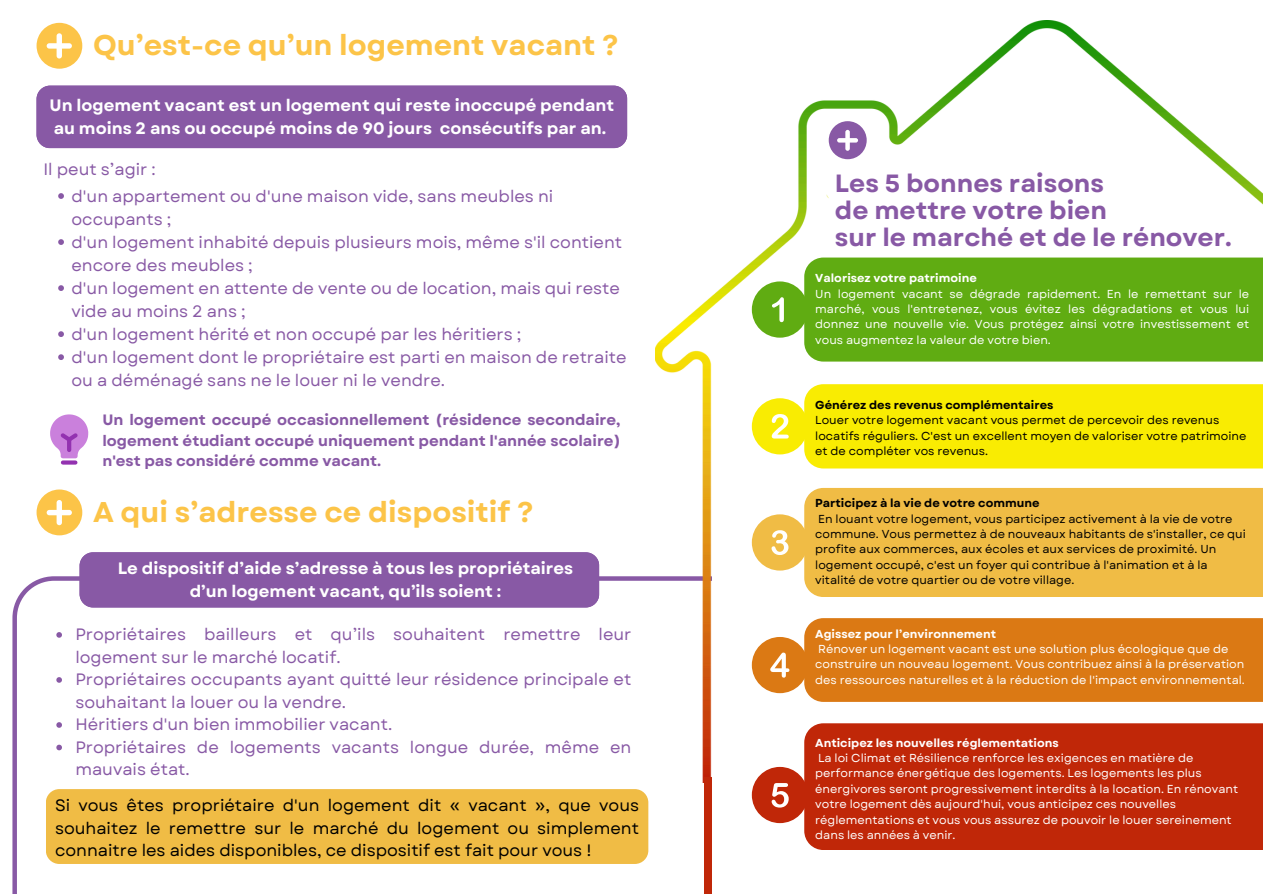
<style>
.page{position:relative;width:1263px;height:894px;background:#fff}
.page>*{position:absolute;margin:0;border:0;box-sizing:border-box;transform-origin:0 0}
.t1{font:700 28.5px "Garet";color:#fcc448}
.t2{font:700 24.9px/26.5px "Garet";color:#8859a5}
.t3{font:16.5px/23px "Garet";color:#8859a5}
.t4{font:700 16.5px/22.5px "Garet";color:#fff}
.t5{font:16.5px/22.5px "Garet";color:#000;text-align:justify}
.t6{font:700 15px/20.2px "Garet";color:#8859a5;text-align:justify}
.t7{font:11.55px/15.5px "Garet";color:#fff}
.t8{font:11.55px/15.5px "Garet";color:#000}
.t9{font:700 11.55px "Garet";color:#fff}
.t10{font:700 11.55px "Garet";color:#000}
</style>
<div class="page">
<svg style="left:12px;top:576px;width:692px;height:317px"></svg>
<svg style="left:37px;top:23px;width:45px;height:46px"></svg>
<svg style="left:37px;top:489px;width:45px;height:46px"></svg>
<img style="left:655px;top:21px;width:608px;height:761px">
<div style="left:804px;top:257px;width:459px;height:104px;background:#60ac12"></div>
<div style="left:752px;top:281px;width:56px;height:56px;background:#60ac12;border-radius:50%"></div>
<svg style="left:772px;top:297px;width:12px;height:25px"></svg>
<div style="left:752px;top:398px;width:56px;height:56px;background:#f9ec02;border-radius:50%"></div>
<svg style="left:772px;top:414px;width:17px;height:24px"></svg>
<div style="left:752px;top:514px;width:56px;height:56px;background:#f0bc45;border-radius:50%"></div>
<svg style="left:771px;top:530px;width:17px;height:25px"></svg>
<div style="left:752px;top:636px;width:56px;height:57px;background:#db7914;border-radius:50%"></div>
<svg style="left:770px;top:652px;width:19px;height:25px"></svg>
<div style="left:752px;top:766px;width:56px;height:56px;background:#c02708;border-radius:50%"></div>
<svg style="left:772px;top:783px;width:17px;height:24px"></svg>
<div style="left:804px;top:384px;width:459px;height:84px;background:#f9ec02"></div>
<div style="left:804px;top:488px;width:459px;height:109px;background:#f0bc45"></div>
<div style="left:804px;top:618px;width:459px;height:83px;background:#db7914"></div>
<div style="left:804px;top:723px;width:459px;height:126px;background:#c02708"></div>
<svg style="left:829px;top:121px;width:38px;height:38px"></svg>
<div style="left:704px;top:776px;width:8px;height:117px;background:#c02708"></div>
<svg style="left:58px;top:193px;width:6px;height:6px"></svg>
<svg style="left:58px;top:239px;width:6px;height:6px"></svg>
<svg style="left:58px;top:285px;width:6px;height:6px"></svg>
<svg style="left:58px;top:331px;width:6px;height:6px"></svg>
<svg style="left:58px;top:354px;width:6px;height:6px"></svg>
<svg style="left:56px;top:632px;width:6px;height:5px"></svg>
<svg style="left:56px;top:677px;width:6px;height:5px"></svg>
<svg style="left:56px;top:722px;width:6px;height:5px"></svg>
<svg style="left:56px;top:744px;width:6px;height:6px"></svg>
<div style="left:80px;top:552px;width:519px;height:55px;background:#8859a5"></div>
<svg style="left:63px;top:460px;width:12px;height:4px"></svg>
<svg style="left:50px;top:414px;width:39px;height:45px"></svg>
<hr style="left:67px;top:439px;width:4px;height:11px;background:#9332b0">
<div style="left:37px;top:86px;width:590px;height:62px;background:#8859a5"></div>
<div style="left:46px;top:788px;width:602px;height:75px;background:#f0bc45;border-radius:14px"></div>
<p class="t1" style="left:93px;top:25px;width:527px">Qu’est-ce qu’un logement vacant ?</p>
<p class="t4" style="left:50px;top:94px;width:566px">Un logement vacant est un logement qui reste inoccupé pendant au moins 2 ans ou occupé moins de 90 jours consécutifs par an.</p>
<h2 class="t3" style="left:43px;top:157px;width:114px">Il peut s’agir :</h2>
<p class="t3" style="left:71px;top:184px;width:483px">d'un appartement ou d'une maison vide, sans meubles ni occupants ;</p>
<p class="t3" style="left:71px;top:230px;width:552px">d'un logement inhabité depuis plusieurs mois, même s'il contient encore des meubles ;</p>
<p class="t3" style="left:71px;top:276px;width:550px">d'un logement en attente de vente ou de location, mais qui reste vide au moins 2 ans ;</p>
<p class="t3" style="left:71px;top:322px;width:451px">d'un logement hérité et non occupé par les héritiers ;</p>
<p class="t3" style="left:71px;top:345px;width:557px">d'un logement dont le propriétaire est parti en maison de retraite ou a déménagé sans ne le louer ni le vendre.</p>
<p class="t6" style="left:102px;top:410px;width:520px">Un logement occupé occasionnellement (résidence secondaire, logement étudiant occupé uniquement pendant l'année scolaire) n'est pas considéré comme vacant.</p>
<p class="t1" style="left:93px;top:491px;width:442px">A qui s’adresse ce dispositif ?</p>
<p class="t4" style="left:118px;top:557px;width:457px">Le dispositif d’aide s’adresse à tous les propriétaires</p>
<p class="t4" style="left:190px;top:579px;width:313px">d’un logement vacant, qu’ils soient :</p>
<p class="t3" style="left:75px;top:623px;width:558px;line-height:22.5px">Propriétaires bailleurs et qu’ils souhaitent remettre leur logement sur le marché locatif.</p>
<p class="t3" style="left:75px;top:668px;width:558px;line-height:22.5px">Propriétaires occupants ayant quitté leur résidence principale et souhaitant la louer ou la vendre.</p>
<p class="t3" style="left:75px;top:712px;width:318px">Héritiers d'un bien immobilier vacant.</p>
<p class="t3" style="left:75px;top:735px;width:558px;line-height:22.5px">Propriétaires de logements vacants longue durée, même en mauvais état.</p>
<h1 class="t5" style="left:55px;top:794px;width:586px">Si vous êtes propriétaire d'un logement dit « vacant », que vous souhaitez le remettre sur le marché du logement ou simplement connaitre les aides disponibles, ce dispositif est fait pour vous !</h1>
<h4 class="t2" style="left:835px;top:170px;width:398px">Les 5 bonnes raisons<br>de mettre votre bien<br>sur le marché et de le rénover.</h4>
<p class="t9" style="left:815px;top:270px;width:163px">Valorisez votre patrimoine</p>
<p class="t7" style="left:815px;top:286px;width:435px;text-align:justify">Un logement vacant se dégrade rapidement. En le remettant sur le marché, vous l'entretenez, vous évitez les dégradations et vous lui donnez une nouvelle vie. Vous protégez ainsi votre investissement et vous augmentez la valeur de votre bien.</p>
<p class="t10" style="left:815px;top:396px;width:240px">Générez des revenus complémentaires</p>
<p class="t8" style="left:815px;top:412px;width:433px">Louer votre logement vacant vous permet de percevoir des revenus locatifs réguliers. C'est un excellent moyen de valoriser votre patrimoine et de compléter vos revenus.</p>
<p class="t10" style="left:815px;top:494px;width:226px">Participez à la vie de votre commune</p>
<p class="t8" style="left:815px;top:511px;width:432px">En louant votre logement, vous participez activement à la vie de votre commune. Vous permettez à de nouveaux habitants de s'installer, ce qui profite aux commerces, aux écoles et aux services de proximité. Un logement occupé, c'est un foyer qui contribue à l'animation et à la vitalité de votre quartier ou de votre village.</p>
<p class="t9" style="left:815px;top:625px;width:182px">Agissez pour l’environnement</p>
<p class="t7" style="left:815px;top:641px;width:431px">Rénover un logement vacant est une solution plus écologique que de construire un nouveau logement. Vous contribuez ainsi à la préservation des ressources naturelles et à la réduction de l'impact environnemental.</p>
<h1 class="t9" style="left:815px;top:734px;width:245px">Anticipez les nouvelles réglementations</h1>
<p class="t7" style="left:815px;top:750px;width:424px">La loi Climat et Résilience renforce les exigences en matière de performance énergétique des logements. Les logements les plus énergivores seront progressivement interdits à la location. En rénovant votre logement dès aujourd'hui, vous anticipez ces nouvelles réglementations et vous vous assurez de pouvoir le louer sereinement dans les années à venir.</p>
</div>
